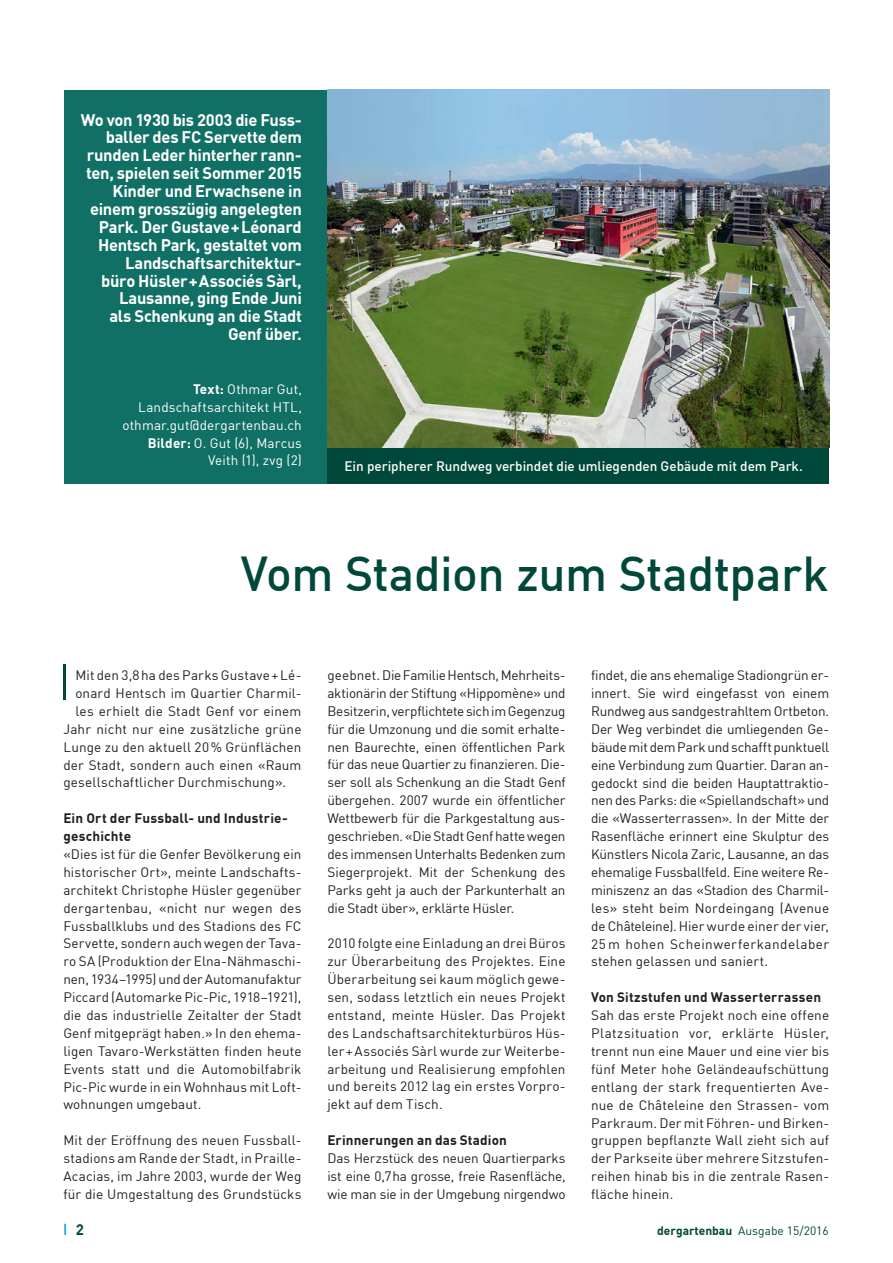
<style>
.page{position:relative;width:893px;height:1263px;background:#fff}
.page>*{position:absolute;margin:0;border:0;box-sizing:border-box;transform-origin:0 0}
.t1{font:500 48px "DIN Offc Pro";letter-spacing:-.01em;color:#004839}
.t2{font:700 16.5px/17.9px "DIN Offc Pro";letter-spacing:-.02em;color:#fff;text-align:right}
.t3{font:700 15px "DIN Offc Pro";color:#004839}
.t4{font:13.5px/17.9px "DIN Offc Pro";letter-spacing:.01em;color:#231f20;text-align:justify}
.t5{font:13.5px/17.9px "DIN Offc Pro";letter-spacing:.01em;color:#fff;text-align:right}
.t6{font:700 13.5px/17.9px "DIN Offc Pro";letter-spacing:.015em;color:#231f20}
.t7{font:500 13.5px "DIN Offc Pro";color:#fff}
.t8{font:12px "DIN Offc Pro";color:#004839}
.s1{font-weight:700}
</style>
<div class="page">
<svg style="left:64px;top:1224px;width:2px;height:11px"></svg>
<div style="left:64px;top:90px;width:263px;height:393px;background:#107065"></div>
<img style="left:327px;top:90px;width:502px;height:358px">
<div style="left:327px;top:448px;width:502px;height:35px;background:#004839"></div>
<hr style="left:63px;top:664px;width:3px;height:36px;background:#004839">
<p class="t2" style="left:81px;top:108px;width:223px">Wo von 1930 bis 2003 die Fuss&shy;baller des FC Servette dem runden Leder hinterher rann&shy;ten, spielen seit Sommer 2015<br>Kinder und Erwachsene in einem grosszügig angelegten<br>Park. Der Gustave+Léonard<br>Hentsch Park, gestaltet vom<br>Landschaftsarchitektur-<br>büro Hüsler+Associés Sàrl,<br>Lausanne, ging Ende Juni<br>als Schenkung an die Stadt<br>Genf über.</p>
<p class="t5" style="left:122px;top:379px;width:181px"><span class="s1">Text:</span> Othmar Gut,<br>Landschaftsarchitekt HTL, othmar.gut@dergartenbau.ch<br><span class="s1">Bilder:</span> O. Gut (6), Marcus<br>Veith (1), zvg (2)</p>
<p class="t7" style="left:344px;top:455px;width:460px">Ein peripherer Rundweg verbindet die umliegenden Gebäude mit dem Park.</p>
<h1 class="t1" style="left:241px;top:534px;width:589px">Vom Stadion zum Stadtpark</h1>
<p class="t4" style="left:75px;top:665px;width:228px">Mit den 3,8ha des Parks Gustave+Lé-</p>
<p class="t4" style="left:75px;top:683px;width:228px">onard Hentsch im Quartier Charmil-</p>
<p class="t4" style="left:75px;top:701px;width:228px">les erhielt die Stadt Genf vor einem</p>
<p class="t4" style="left:63px;top:719px;width:240px">Jahr nicht nur eine zusätzliche grüne</p>
<p class="t4" style="left:63px;top:736px;width:240px">Lunge zu den aktuell 20% Grünflächen</p>
<p class="t4" style="left:63px;top:754px;width:240px">der Stadt, sondern auch einen «Raum</p>
<p class="t4" style="left:63px;top:772px;width:224px">gesellschaftlicher Durchmischung».</p>
<p class="t6" style="left:63px;top:808px;width:226px">Ein Ort der Fussball- und Industrie&shy;geschichte</p>
<p class="t4" style="left:63px;top:844px;width:240px">«Dies ist für die Genfer Bevölkerung ein historischer Ort», meinte Landschafts&shy;architekt Christophe Hüsler gegenüber dergartenbau, «nicht nur wegen des Fussballklubs und des Stadions des FC Servette, sondern auch wegen der Tava&shy;ro SA (Produktion der Elna-Nähmaschi&shy;nen, 1934–1995) und der Automanufaktur Piccard (Automarke Pic-Pic, 1918–1921), die das industrielle Zeitalter der Stadt Genf mitgeprägt haben.» In den ehema&shy;ligen Tavaro-Werkstätten finden heute Events statt und die Automobilfabrik Pic-Pic wurde in ein Wohnhaus mit Loft&shy;wohnungen umgebaut.</p>
<p class="t4" style="left:63px;top:1130px;width:240px">Mit der Eröffnung des neuen Fussball&shy;stadions am Rande der Stadt, in Praille-Acacias, im Jahre 2003, wurde der Weg für die Umgestaltung des Grundstücks</p>
<p class="t4" style="left:327px;top:665px;width:240px">geebnet. Die Familie Hentsch, Mehrheits&shy;aktionärin der Stiftung «Hippomène» und Besitzerin, verpflichtete sich im Gegenzug für die Umzonung und die somit erhalte&shy;nen Baurechte, einen öffentlichen Park für das neue Quartier zu finanzieren. Die&shy;ser soll als Schenkung an die Stadt Genf übergehen. 2007 wurde ein öffentlicher Wettbewerb für die Parkgestaltung aus&shy;geschrieben. «Die Stadt Genf hatte wegen des immensen Unterhalts Bedenken zum Siegerprojekt. Mit der Schenkung des Parks geht ja auch der Parkunterhalt an die Stadt über», erklärte Hüsler.</p>
<p class="t4" style="left:327px;top:933px;width:240px">2010 folgte eine Einladung an drei Büros zur Überarbeitung des Projektes. Eine Überarbeitung sei kaum möglich gewe&shy;sen, sodass letztlich ein neues Projekt entstand, meinte Hüsler. Das Projekt des Landschaftsarchitekturbüros Hüs&shy;ler+Associés Sàrl wurde zur Weiterbe&shy;arbeitung und Realisierung empfohlen und bereits 2012 lag ein erstes Vorpro&shy;jekt auf dem Tisch.</p>
<p class="t6" style="left:327px;top:1129px;width:181px">Erinnerungen an das Stadion</p>
<p class="t4" style="left:327px;top:1148px;width:240px">Das Herzstück des neuen Quartierparks ist eine 0,7ha grosse, freie Rasenfläche, wie man sie in der Umgebung nirgendwo</p>
<p class="t4" style="left:591px;top:665px;width:240px">findet, die ans ehemalige Stadiongrün er&shy;innert. Sie wird eingefasst von einem Rundweg aus sandgestrahltem Ortbeton.<br>Der Weg verbindet die umliegenden Ge&shy;bäude mit dem Park und schafft punktuell eine Verbindung zum Quartier. Daran an&shy;gedockt sind die beiden Hauptattraktio&shy;nen des Parks: die «Spiellandschaft» und die «Wasserterrassen». In der Mitte der Rasenfläche erinnert eine Skulptur des Künstlers Nicola Zaric, Lausanne, an das ehemalige Fussballfeld. Eine weitere Re&shy;miniszenz an das «Stadion des Charmil&shy;les» steht beim Nordeingang (Avenue de Châteleine). Hier wurde einer der vier, 25 m hohen Scheinwerferkandelaber stehen gelassen und saniert.</p>
<p class="t6" style="left:591px;top:987px;width:232px">Von Sitzstufen und Wasserterrassen</p>
<p class="t4" style="left:591px;top:1005px;width:240px">Sah das erste Projekt noch eine offene Platzsituation vor, erklärte Hüsler, trennt nun eine Mauer und eine vier bis fünf Meter hohe Geländeaufschüttung entlang der stark frequentierten Ave&shy;nue de Châteleine den Strassen- vom Parkraum. Der mit Föhren- und Birken&shy;gruppen bepflanzte Wall zieht sich auf der Parkseite über mehrere Sitzstufen&shy;reihen hinab bis in die zentrale Rasen&shy;fläche hinein.</p>
<p class="t3" style="left:76px;top:1217px;width:10px">2</p>
<p class="t8" style="left:657px;top:1221px;width:173px"><span class="s1">dergartenbau</span> Ausgabe 15/2016</p>
</div>
